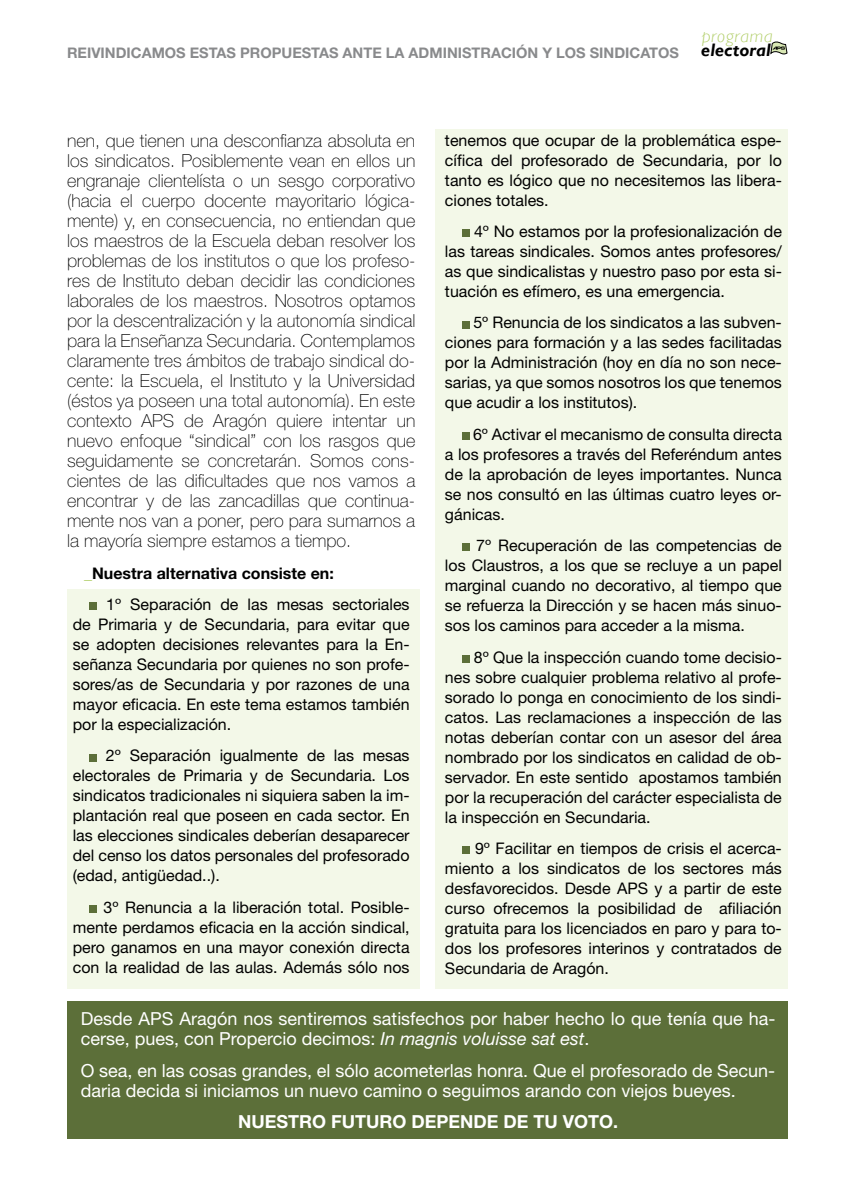
<style>
.page{position:relative;width:842px;height:1191px;background:#fff}
.page>*{position:absolute;margin:0;border:0;box-sizing:border-box;transform-origin:0 0}
.t1{font:100 18px/20px "Helvetica Neue LT Std";color:#000;text-align:justify}
.t2{font:18px/20px "Helvetica Neue LT Std";color:#fff}
.t3{font:700 18px "Helvetica Neue LT Std";color:#fff}
.t4{font:italic 700 18px "Gill Sans";color:#000}
.t5{font:italic 300 18px "Gill Sans";letter-spacing:.045em;color:#b1ce68}
.t6{font:16px/20px "Helvetica Neue LT Std";color:#000;text-align:justify}
.t7{font:700 14.6px "Helvetica Neue LT Std";color:#898a8c}
.s1{font-style:italic}
.s2{font-weight:700;color:#b1ce68}
.s3{font-weight:700}
</style>
<div class="page">
<svg style="left:770px;top:41px;width:18px;height:14px"></svg>
<div style="left:67px;top:590px;width:352px;height:399px;background:#f3f8e8"></div>
<div style="left:435px;top:129px;width:352px;height:860px;background:#f3f8e8"></div>
<div style="left:90px;top:602px;width:7px;height:8px;background:#5c6f39"></div>
<div style="left:90px;top:754px;width:7px;height:7px;background:#5c6f39"></div>
<div style="left:90px;top:905px;width:7px;height:7px;background:#5c6f39"></div>
<div style="left:462px;top:230px;width:7px;height:7px;background:#5c6f39"></div>
<div style="left:462px;top:321px;width:7px;height:7px;background:#5c6f39"></div>
<div style="left:462px;top:432px;width:7px;height:8px;background:#5c6f39"></div>
<div style="left:462px;top:544px;width:7px;height:7px;background:#5c6f39"></div>
<div style="left:462px;top:655px;width:7px;height:7px;background:#5c6f39"></div>
<div style="left:462px;top:846px;width:7px;height:8px;background:#5c6f39"></div>
<div style="left:67px;top:1001px;width:720px;height:137px;background:#5c6f39"></div>
<p class="t7" style="left:67px;top:43px;width:613px">REIVINDICAMOS ESTAS PROPUESTAS ANTE LA ADMINISTRACIÓN Y LOS SINDICATOS</p>
<p class="t5" style="left:702px;top:26px;width:72px">programa</p>
<p class="t4" style="left:701px;top:39px;width:71px">electoral</p>
<p class="t6" style="left:445px;top:130px;width:338px">tenemos que ocupar de la problemática espe&shy;cífica del profesorado de Secundaria, por lo tanto es lógico que no necesitemos las libera&shy;ciones totales.</p>
<p class="t6" style="left:445px;top:221px;width:338px;text-indent:29px">4º No estamos por la profesionalización de las tareas sindicales. Somos antes profesores/ as que sindicalistas y nuestro paso por esta si&shy;tuación es efímero, es una emergencia.</p>
<p class="t6" style="left:445px;top:312px;width:338px;text-indent:28px">5º Renuncia de los sindicatos a las subven&shy;ciones para formación y a las sedes facilitadas por la Administración (hoy en día no son nece&shy;sarias, ya que somos nosotros los que tenemos que acudir a los institutos).</p>
<p class="t6" style="left:445px;top:424px;width:338px;text-indent:28px">6º Activar el mecanismo de consulta directa a los profesores a través del Referéndum antes de la aprobación de leyes importantes. Nunca se nos consultó en las últimas cuatro leyes or&shy;gánicas.</p>
<p class="t6" style="left:445px;top:535px;width:338px;text-indent:31px">7º Recuperación de las competencias de los Claustros, a los que se recluye a un papel marginal cuando no decorativo, al tiempo que se refuerza la Dirección y se hacen más sinuo&shy;sos los caminos para acceder a la misma.</p>
<p class="t6" style="left:445px;top:646px;width:338px;text-indent:29px">8º Que la inspección cuando tome decisio&shy;nes sobre cualquier problema relativo al profe&shy;sorado lo ponga en conocimiento de los sindi&shy;catos. Las reclamaciones a inspección de las notas deberían contar con un asesor del área nombrado por los sindicatos en calidad de ob&shy;servador. En este sentido apostamos también por la recuperación del carácter especialista de la inspección en Secundaria.</p>
<p class="t6" style="left:445px;top:838px;width:338px;text-indent:30px">9º Facilitar en tiempos de crisis el acerca&shy;miento a los sindicatos de los sectores más desfavorecidos. Desde APS y a partir de este curso ofrecemos la posibilidad de afiliación gratuita para los licenciados en paro y para to&shy;dos los profesores interinos y contratados de Secundaria de Aragón.</p>
<p class="t2" style="left:81px;top:1008px;width:696px">Desde APS Aragón nos sentiremos satisfechos por haber hecho lo que tenía que ha&shy;cerse, pues, con Propercio decimos: <span class="s1">In magnis voluisse sat est</span>.</p>
<p class="t2" style="left:81px;top:1060px;width:696px">O sea, en las cosas grandes, el sólo acometerlas honra. Que el profesorado de Secun&shy;daria decida si iniciamos un nuevo camino o seguimos arando con viejos bueyes.</p>
<p class="t3" style="left:238px;top:1110px;width:382px">NUESTRO FUTURO DEPENDE DE TU VOTO.</p>
<p class="t1" style="left:67px;top:131px;width:350px">nen, que tienen una desconfianza absoluta en los sindicatos. Posiblemente vean en ellos un engranaje clientelísta o un sesgo corporativo (hacia el cuerpo docente mayoritario lógica&shy;mente) y, en consecuencia, no entiendan que los maestros de la Escuela deban resolver los problemas de los institutos o que los profeso&shy;res de Instituto deban decidir las condiciones laborales de los maestros. Nosotros optamos por la descentralización y la autonomía sindical para la Enseñanza Secundaria. Contemplamos claramente tres ámbitos de trabajo sindical do&shy;cente: la Escuela, el Instituto y la Universidad (éstos ya poseen una total autonomía). En este contexto APS de Aragón quiere intentar un nuevo enfoque “sindical” con los rasgos que seguidamente se concretarán. Somos cons&shy;cientes de las dificultades que nos vamos a encontrar y de las zancadillas que continua&shy;mente nos van a poner, pero para sumarnos a la mayoría siempre estamos a tiempo.</p>
<p class="t6" style="left:106px;top:557px;width:305px;line-height:31.4px;text-indent:-22px"><span class="s2">_</span><span class="s3">Nuestra alternativa consiste en:<br></span>1º Separación de las mesas sectoriales</p>
<p class="t6" style="left:73px;top:614px;width:338px">de Primaria y de Secundaria, para evitar que se adopten decisiones relevantes para la En&shy;señanza Secundaria por quienes no son profe&shy;sores/as de Secundaria y por razones de una mayor eficacia. En este tema estamos también por la especialización.</p>
<p class="t6" style="left:73px;top:745px;width:338px;text-indent:33px">2º Separación igualmente de las mesas electorales de Primaria y de Secundaria. Los sindicatos tradicionales ni siquiera saben la im&shy;plantación real que poseen en cada sector. En las elecciones sindicales deberían desaparecer del censo los datos personales del profesorado (edad, antigüedad..).</p>
<p class="t6" style="left:73px;top:896px;width:338px;text-indent:31px">3º Renuncia a la liberación total. Posible&shy;mente perdamos eficacia en la acción sindical, pero ganamos en una mayor conexión directa con la realidad de las aulas. Además sólo nos</p>
</div>
